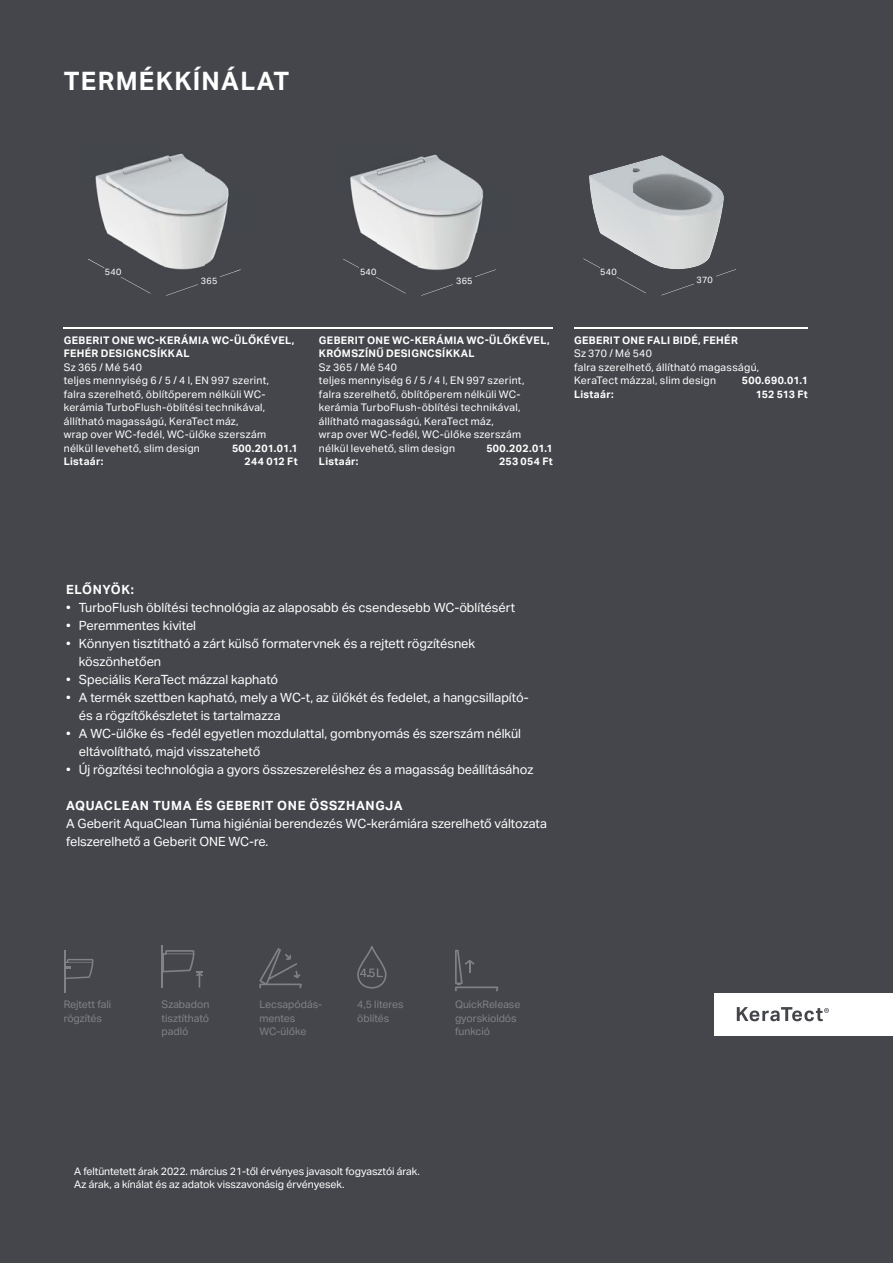
<style>
.page{position:relative;width:893px;height:1263px;background:#44464b}
.page>*{position:absolute;margin:0;border:0;box-sizing:border-box;transform-origin:0 0}
.t1{font:700 25.5px "Aktiv Grotesk Geberit";letter-spacing:.05em;color:#fff}
.t2{font:12.75px/18px "Aktiv Grotesk Geberit";color:#fff}
.t3{font:700 12.75px "Aktiv Grotesk Geberit";letter-spacing:.05em;color:#fff}
.t4{font:10.5px/13.5px "Aktiv Grotesk Geberit";letter-spacing:.025em;color:#fff}
.t5{font:700 10.5px/13.5px "Aktiv Grotesk Geberit";letter-spacing:.03em;color:#fff}
.t6{font:10.5px/13.5px "Aktiv Grotesk Geberit";color:#808285}
.t7{font:10.5px/13.5px "Aktiv Grotesk Geberit";letter-spacing:-.005em;color:#fff}
.t8{font:9px "Aktiv Grotesk Geberit";letter-spacing:.03em;color:#fff}
</style>
<div class="page">
<svg style="left:259px;top:948px;width:43px;height:40px"></svg>
<svg style="left:357px;top:946px;width:29px;height:42px"></svg>
<hr style="left:162px;top:945px;width:1px;height:42px;background:#808285">
<svg style="left:163px;top:950px;width:40px;height:37px"></svg>
<hr style="left:64px;top:950px;width:1px;height:42px;background:#808285">
<svg style="left:65px;top:959px;width:28px;height:20px"></svg>
<svg style="left:455px;top:950px;width:43px;height:41px"></svg>
<img style="left:350px;top:154px;width:134px;height:115px">
<hr style="left:64px;top:327px;width:489px;height:1px;background:#fff">
<hr style="left:574px;top:327px;width:234px;height:1px;background:#fff">
<svg style="left:120px;top:277px;width:31px;height:17px"></svg>
<svg style="left:583px;top:258px;width:63px;height:35px"></svg>
<svg style="left:343px;top:259px;width:63px;height:35px"></svg>
<svg style="left:662px;top:269px;width:74px;height:26px"></svg>
<svg style="left:421px;top:269px;width:75px;height:27px"></svg>
<div style="left:600px;top:266px;width:17px;height:11px;background:#44464b"></div>
<div style="left:360px;top:267px;width:17px;height:10px;background:#44464b"></div>
<div style="left:694px;top:274px;width:21px;height:13px;background:#44464b"></div>
<div style="left:454px;top:274px;width:21px;height:13px;background:#44464b"></div>
<div style="left:714px;top:993px;width:179px;height:42px;background:#fff"></div>
<svg style="left:737px;top:1007px;width:92px;height:14px"></svg>
<img style="left:95px;top:153px;width:134px;height:116px">
<img style="left:88px;top:259px;width:17px;height:9px">
<svg style="left:166px;top:269px;width:75px;height:27px"></svg>
<img style="left:105px;top:267px;width:17px;height:2px">
<img style="left:589px;top:163px;width:45px;height:68px">
<img style="left:634px;top:155px;width:45px;height:114px">
<img style="left:679px;top:164px;width:45px;height:67px">
<img style="left:599px;top:231px;width:35px;height:22px">
<img style="left:679px;top:231px;width:39px;height:38px">
<h1 class="t1" style="left:64px;top:67px;width:227px">TERMÉKKÍNÁLAT</h1>
<p class="t8" style="left:105px;top:267px;width:18px">540</p>
<p class="t8" style="left:360px;top:267px;width:18px">540</p>
<p class="t8" style="left:600px;top:267px;width:18px">540</p>
<p class="t8" style="left:201px;top:276px;width:18px">365</p>
<p class="t8" style="left:456px;top:276px;width:18px">365</p>
<p class="t8" style="left:696px;top:275px;width:18px">370</p>
<p class="t5" style="left:64px;top:333px;width:232px">GEBERIT ONE WC-KERÁMIA WC-ÜLŐKÉVEL,<br>FEHÉR DESIGNCSÍKKAL</p>
<p class="t4" style="left:64px;top:360px;width:207px">Sz 365 / Mé 540<br>teljes mennyiség 6 / 5 / 4 l, EN 997 szerint, falra szerelhető, öblítőperem nélküli WC&shy;kerámia TurboFlush-öblítési technikával, állítható magasságú, KeraTect máz,<br>wrap over WC-fedél, WC-ülőke szerszám nélkül levehető, slim design</p>
<p class="t5" style="left:232px;top:441px;width:67px">500.201.01.1</p>
<p class="t5" style="left:319px;top:333px;width:232px">GEBERIT ONE WC-KERÁMIA WC-ÜLŐKÉVEL,<br>KRÓMSZÍNŰ DESIGNCSÍKKAL</p>
<p class="t4" style="left:319px;top:360px;width:207px">Sz 365 / Mé 540<br>teljes mennyiség 6 / 5 / 4 l, EN 997 szerint, falra szerelhető, öblítőperem nélküli WC&shy;kerámia TurboFlush-öblítési technikával, állítható magasságú, KeraTect máz,<br>wrap over WC-fedél, WC-ülőke szerszám nélkül levehető, slim design</p>
<p class="t5" style="left:486px;top:441px;width:68px">500.202.01.1</p>
<p class="t5" style="left:574px;top:333px;width:165px">GEBERIT ONE FALI BIDÉ, FEHÉR</p>
<p class="t4" style="left:574px;top:347px;width:187px">Sz 370 / Mé 540<br>falra szerelhető, állítható magasságú,<br>KeraTect mázzal, slim design</p>
<p class="t5" style="left:742px;top:374px;width:68px">500.690.01.1</p>
<p class="t5" style="left:574px;top:387px;width:41px">Listaár:</p>
<p class="t5" style="left:756px;top:387px;width:54px">152 513 Ft</p>
<p class="t5" style="left:64px;top:455px;width:41px">Listaár:</p>
<p class="t5" style="left:245px;top:455px;width:54px">244 012 Ft</p>
<p class="t5" style="left:319px;top:455px;width:41px">Listaár:</p>
<p class="t5" style="left:499px;top:455px;width:55px">253 054 Ft</p>
<p class="t3" style="left:66px;top:582px;width:69px">ELŐNYÖK:</p>
<p class="t2" style="left:66px;top:599px;width:450px">• TurboFlush öblítési technológia az alaposabb és csendesebb WC-öblítésért</p>
<p class="t2" style="left:66px;top:617px;width:132px">• Peremmentes kivitel</p>
<p class="t2" style="left:79px;top:635px;width:398px;text-indent:-13px">• Könnyen tisztítható a zárt külső formatervnek és a rejtett rögzítésnek köszönhetően</p>
<p class="t2" style="left:66px;top:671px;width:214px">• Speciális KeraTect mázzal kapható</p>
<p class="t2" style="left:79px;top:689px;width:451px;text-indent:-13px">• A termék szettben kapható, mely a WC-t, az ülőkét és fedelet, a hangcsillapító&shy;és a rögzítőkészletet is tartalmazza</p>
<p class="t2" style="left:79px;top:725px;width:444px;text-indent:-13px">• A WC-ülőke és -fedél egyetlen mozdulattal, gombnyomás és szerszám nélkül eltávolítható, majd visszatehető</p>
<p class="t2" style="left:66px;top:761px;width:469px">• Új rögzítési technológia a gyors összeszereléshez és a magasság beállításához</p>
<p class="t3" style="left:66px;top:798px;width:338px">AQUACLEAN TUMA ÉS GEBERIT ONE ÖSSZHANGJA</p>
<p class="t2" style="left:66px;top:815px;width:482px">A Geberit AquaClean Tuma higiéniai berendezés WC-kerámiára szerelhető változata felszerelhető a Geberit ONE WC-re.</p>
<p class="t6" style="left:259px;top:998px;width:64px">Lecsapódás&shy;mentes<br>WC-ülőke</p>
<p class="t6" style="left:357px;top:998px;width:48px">4,5 literes öblítés</p>
<p class="t6" style="left:64px;top:998px;width:49px">Rejtett fali rögzítés</p>
<p class="t6" style="left:455px;top:998px;width:67px">QuickRelease gyorskioldós funkció</p>
<p class="t6" style="left:162px;top:998px;width:49px;text-align:justify">Szabadon tisztítható padló</p>
<p class="t7" style="left:74px;top:1164px;width:347px">A feltüntetett árak 2022. március 21-től érvényes javasolt fogyasztói árak.<br>Az árak, a kínálat és az adatok visszavonásig érvényesek.</p>
</div>
